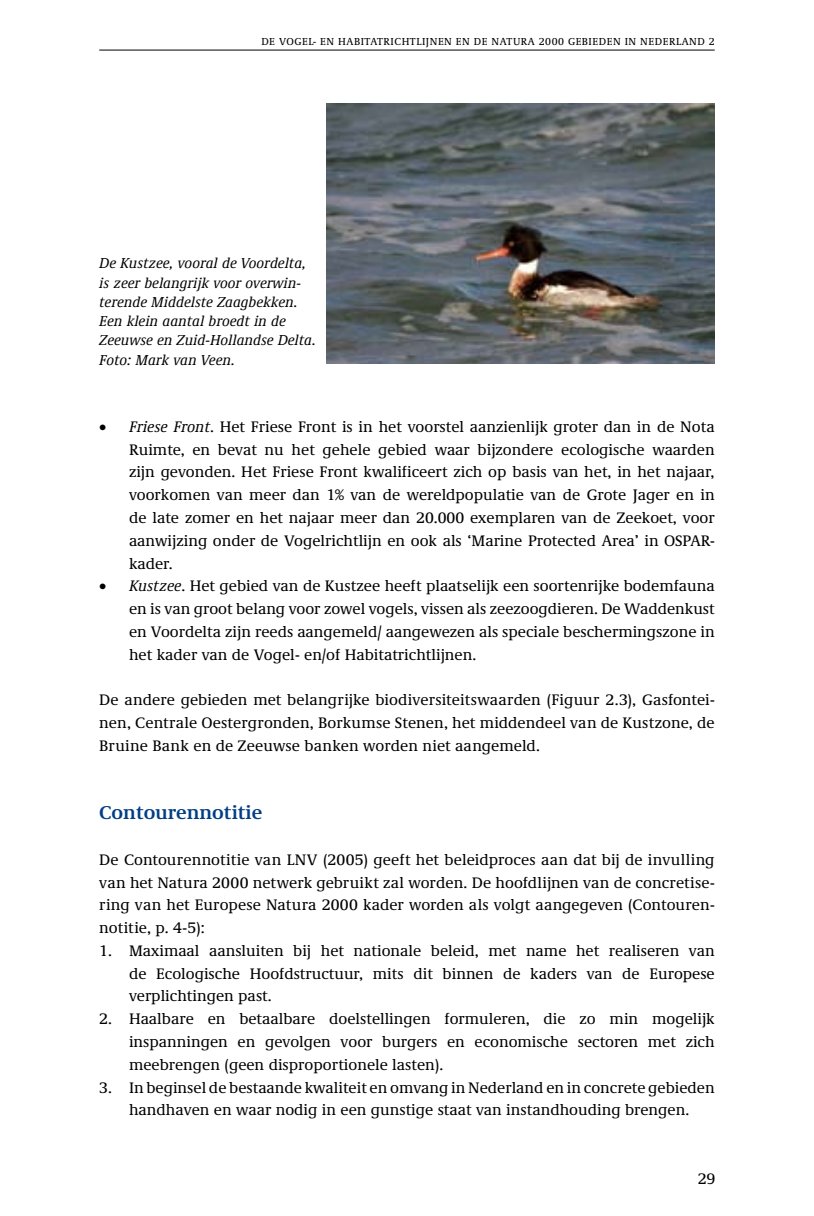
<style>
.page{position:relative;width:814px;height:1216px;background:#fff}
.page>*{position:absolute;margin:0;border:0;box-sizing:border-box;transform-origin:0 0}
.t1{font:700 19.25px "RIVM Demos";color:#003e86}
.t2{font:15.75px/22.8px "RIVM Demos";color:#000;text-align:justify}
.t3{font:italic 14.88px/19.2px "RIVM Demos";color:#000}
.t4{font:10.5px "RIVM Demos";letter-spacing:.05em;color:#000}
.s1{font-style:italic}
</style>
<div class="page">
<hr style="left:99px;top:50px;width:615px;height:1px;background:#000">
<img style="left:326px;top:103px;width:388px;height:260px">
<p class="t4" style="left:261px;top:35px;width:26px">de vogel</p>
<p class="t4" style="left:313px;top:35px;width:33px">- en habitatrichtlijnen</p>
<p class="t4" style="left:456px;top:35px;width:44px">endenatura</p>
<p class="t4" style="left:539px;top:35px;width:37px">2000 gebieden</p>
<p class="t4" style="left:624px;top:35px;width:32px">in Nederland</p>
<p class="t4" style="left:708px;top:35px;width:7px">2</p>
<p class="t3" style="left:99px;top:253px;width:218px">De Kustzee, vooral de Voordelta, is zeer belangrijk voor overwin&shy;terende Middelste Zaagbekken.<br>Een klein aantal broedt in de<br>Zeeuwse en Zuid-Hollandse Delta.<br>Foto: Mark van Veen.</p>
<p class="t2" style="left:129px;top:415px;width:587px;text-indent:-30px">• <span class="s1">Friese Front</span>. Het Friese Front is in het voorstel aanzienlijk groter dan in de Nota Ruimte, en bevat nu het gehele gebied waar bijzondere ecologische waarden zijn gevonden. Het Friese Front kwalificeert zich op basis van het, in het najaar, voorkomen van meer dan 1% van de wereldpopulatie van de Grote Jager en in de late zomer en het najaar meer dan 20.000 exemplaren van de Zeekoet, voor aanwijzing onder de Vogelrichtlijn en ook als ‘Marine Protected Area’ in OSPAR&shy;kader.</p>
<p class="t2" style="left:129px;top:574px;width:587px;text-indent:-30px">• <span class="s1">Kustzee</span>. Het gebied van de Kustzee heeft plaatselijk een soortenrijke bodemfauna en is van groot belang voor zowel vogels, vissen als zeezoogdieren. De Waddenkust en Voordelta zijn reeds aangemeld/ aangewezen als speciale beschermingszone in het kader van de Vogel- en/of Habitatrichtlijnen.</p>
<p class="t2" style="left:99px;top:688px;width:617px">De andere gebieden met belangrijke biodiversiteitswaarden (Figuur 2.3), Gasfontei&shy;nen, Centrale Oestergronden, Borkumse Stenen, het middendeel van de Kustzone, de Bruine Bank en de Zeeuwse banken worden niet aangemeld.</p>
<p class="t1" style="left:99px;top:801px;width:164px">Contourennotitie</p>
<p class="t2" style="left:99px;top:848px;width:617px">De Contourennotitie van LNV (2005) geeft het beleidproces aan dat bij de invulling van het Natura 2000 netwerk gebruikt zal worden. De hoofdlijnen van de concretise&shy;ring van het Europese Natura 2000 kader worden als volgt aangegeven (Contouren&shy;notitie, p. 4-5):</p>
<p class="t2" style="left:129px;top:939px;width:587px;text-indent:-30px">1. Maximaal aansluiten bij het nationale beleid, met name het realiseren van de Ecologische Hoofdstructuur, mits dit binnen de kaders van de Europese verplichtingen past.</p>
<p class="t2" style="left:129px;top:1007px;width:587px;text-indent:-30px">2. Haalbare en betaalbare doelstellingen formuleren, die zo min mogelijk inspanningen en gevolgen voor burgers en economische sectoren met zich meebrengen (geen disproportionele lasten).</p>
<p class="t2" style="left:99px;top:1075px;width:617px;text-align:center">3. In beginsel de bestaande kwaliteit en omvang in Nederland en in concrete gebieden handhaven en waar nodig in een gunstige staat van instandhouding brengen.</p>
<p class="t2" style="left:697px;top:1166px;width:19px">29</p>
</div>
